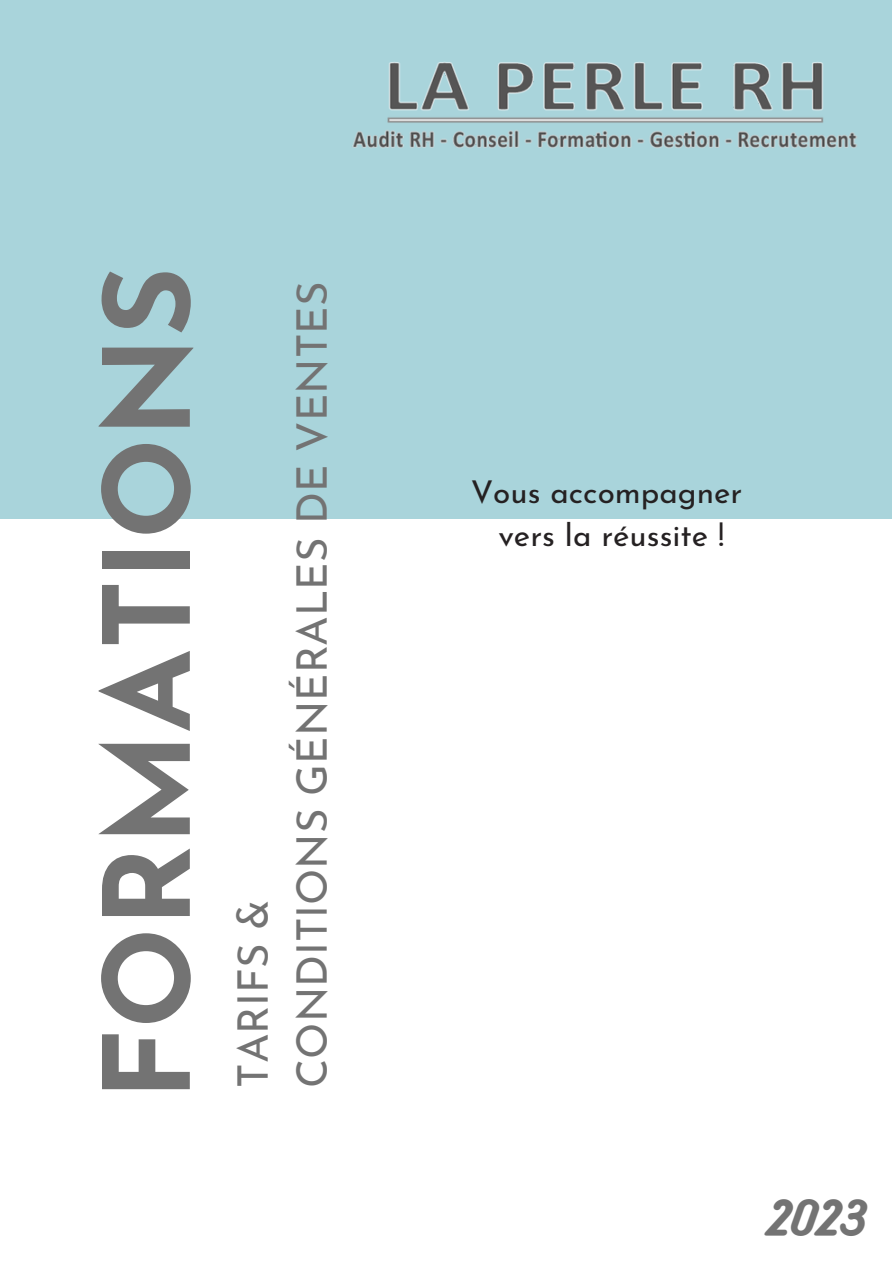
<style>
.page{position:relative;width:893px;height:1264px;background:#fff}
.page>*{position:absolute;margin:0;border:0;box-sizing:border-box;transform-origin:0 0}
.t1{font:700 119.25px "Josefin Sans";color:#737373}
.t2{font:42.6px "Bukhari Script";color:#737373}
.t3{font:42.15px/59.1px "Josefin Sans";color:#737373}
.t4{font:31.5px/43.8px "Josefin Sans";color:#252122;text-align:center}
</style>
<div class="page">
<div style="left:0;top:0;width:891px;height:518px;background:#a9d4db"></div>
<img style="left:352px;top:61px;width:505px;height:87px">
<h1 class="t1" style="left:100px;top:1100px;width:835px;rotate:-90deg">FORMATIONS</h1>
<p class="t3" style="left:227px;top:1087px;width:807px;rotate:-90deg">TARIFS &amp;<br>CONDITIONS GÉNÉRALES DE VENTES</p>
<p class="t4" style="left:470px;top:472px;width:273px">Vous accompagner vers la réussite !</p>
<p class="t2" style="left:766px;top:1190px;width:100px">2023</p>
</div>
